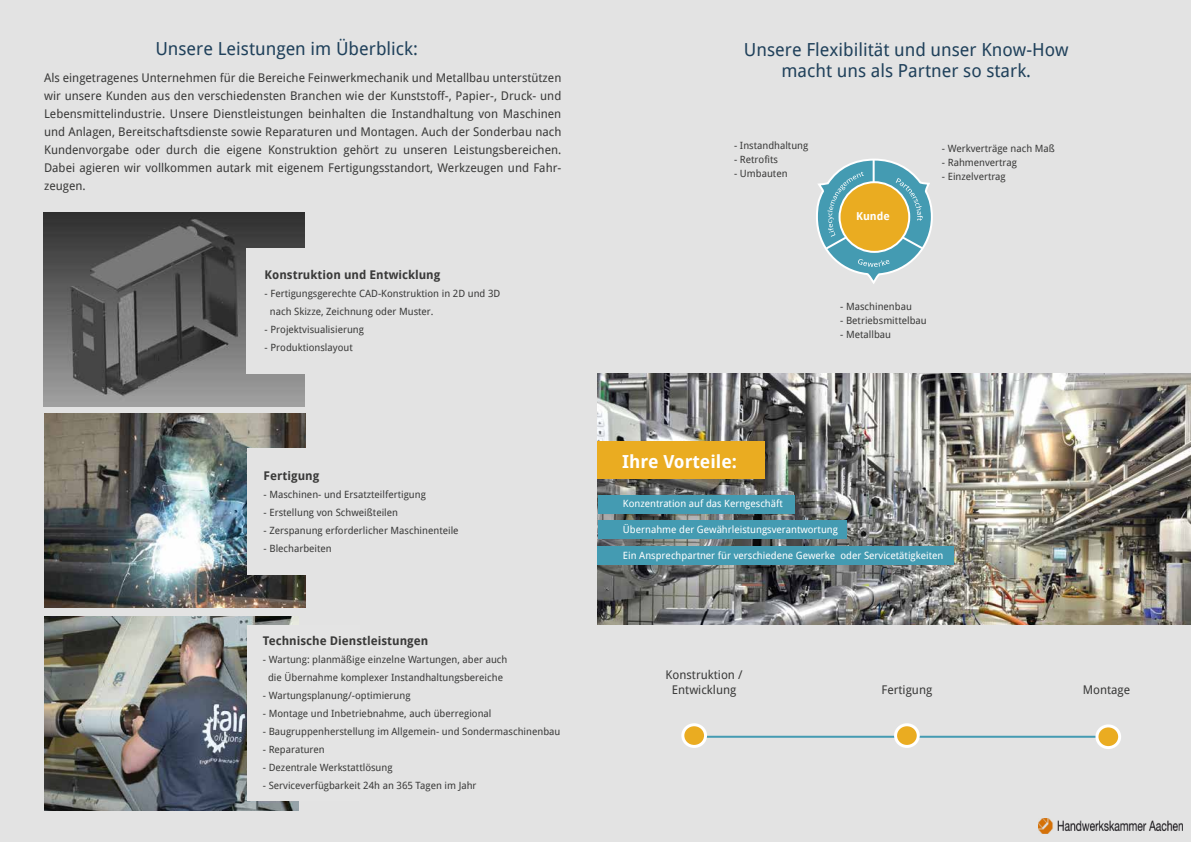
<style>
.page{position:relative;width:1191px;height:842px;background:#fff}
.page>*{position:absolute;margin:0;border:0;box-sizing:border-box;transform-origin:0 0}
.t1{font:18px/21.6px "Droid Sans";color:#20415b;text-align:center}
.t2{font:700 18px "Droid Sans";color:#fff}
.t3{font:12px/18px "Droid Sans";color:#3a3a39;text-align:justify}
.t4{font:700 12px "Droid Sans";color:#3a3a39}
.t5{font:700 10.9px "Droid Sans";color:#fff}
.t6{font:10px/18px "Droid Sans";color:#3a3a39;text-align:center}
.t7{font:10px "Droid Sans";color:#fff}
</style>
<div class="page">
<div style="left:0;top:0;width:1191px;height:841px;background:#e3e3e3"></div>
<img style="left:597px;top:374px;width:594px;height:251px">
<hr style="left:698px;top:736px;width:406px;height:2px;background:#449bb2">
<img style="left:44px;top:617px;width:254px;height:193px">
<div style="left:247px;top:625px;width:112px;height:176px;background:#e4e4e4"></div>
<img style="left:44px;top:414px;width:261px;height:193px">
<div style="left:247px;top:448px;width:112px;height:126px;background:#e3e3e3"></div>
<img style="left:43px;top:213px;width:261px;height:193px">
<div style="left:246px;top:248px;width:323px;height:126px;background:#e3e3e3"></div>
<svg style="left:816px;top:159px;width:117px;height:125px"></svg>
<div style="left:597px;top:442px;width:168px;height:37px;background:#eaac21"></div>
<div style="left:598px;top:495px;width:196px;height:18px;background:#449bb2"></div>
<div style="left:598px;top:520px;width:248px;height:19px;background:#449bb2"></div>
<div style="left:597px;top:546px;width:357px;height:18px;background:#449bb2"></div>
<img style="left:1038px;top:819px;width:144px;height:14px">
<div style="left:683px;top:725px;width:22px;height:21px;background:#eaac21;border-radius:50%"></div>
<div style="left:681px;top:723px;width:26px;height:25px;border:3px solid #fff;border-radius:50%"></div>
<div style="left:895px;top:725px;width:23px;height:21px;background:#eaac21;border-radius:50%"></div>
<div style="left:894px;top:723px;width:25px;height:25px;border:3px solid #fff;border-radius:50%"></div>
<div style="left:1097px;top:726px;width:22px;height:21px;background:#eaac21;border-radius:50%"></div>
<div style="left:1095px;top:724px;width:26px;height:25px;border:3px solid #fff;border-radius:50%"></div>
<h1 class="t1" style="left:155px;top:37px;width:264px">Unsere Leistungen im Überblick:</h1>
<p class="t3" style="left:44px;top:69px;width:519px">Als eingetragenes Unternehmen für die Bereiche Feinwerkmechanik und Metallbau unterstützen wir unsere Kunden aus den verschiedensten Branchen wie der Kunststoff-, Papier-, Druck- und Lebensmittelindustrie. Unsere Dienstleistungen beinhalten die Instandhaltung von Maschinen und Anlagen, Bereitschaftsdienste sowie Reparaturen und Montagen. Auch der Sonderbau nach Kundenvorgabe oder durch die eigene Konstruktion gehört zu unseren Leistungsbereichen.<br>Dabei agieren wir vollkommen autark mit eigenem Fertigungsstandort, Werkzeugen und Fahr&shy;zeugen.</p>
<p class="t4" style="left:265px;top:266px;width:177px">Konstruktion und Entwicklung</p>
<p class="t6" style="left:270px;top:284px;width:232px;text-align:left;text-indent:-5px">- Fertigungsgerechte CAD-Konstruktion in 2D und 3D nach Skizze, Zeichnung oder Muster.</p>
<p class="t6" style="left:265px;top:320px;width:101px">- Projektvisualisierung</p>
<p class="t6" style="left:265px;top:338px;width:90px">- Produktionslayout</p>
<p class="t4" style="left:264px;top:467px;width:57px">Fertigung</p>
<p class="t6" style="left:264px;top:485px;width:164px">- Maschinen- und Ersatzteilfertigung</p>
<p class="t6" style="left:264px;top:503px;width:136px">- Erstellung von Schweißteilen</p>
<p class="t6" style="left:264px;top:521px;width:196px">- Zerspanung erforderlicher Maschinenteile</p>
<p class="t6" style="left:264px;top:539px;width:70px">- Blecharbeiten</p>
<p class="t4" style="left:263px;top:633px;width:167px">Technische Dienstleistungen</p>
<p class="t6" style="left:263px;top:650px;width:246px">- Wartung: planmäßige einzelne Wartungen, aber auch die Übernahme komplexer Instandhaltungsbereiche</p>
<p class="t6" style="left:263px;top:686px;width:149px">- Wartungsplanung/-optimierung</p>
<p class="t6" style="left:263px;top:704px;width:230px">- Montage und Inbetriebnahme, auch überregional</p>
<p class="t6" style="left:263px;top:722px;width:299px">- Baugruppenherstellung im Allgemein- und Sondermaschinenbau</p>
<p class="t6" style="left:263px;top:740px;width:63px">- Reparaturen</p>
<p class="t6" style="left:263px;top:758px;width:131px">- Dezentrale Werkstattlösung</p>
<p class="t6" style="left:263px;top:776px;width:215px">- Serviceverfügbarkeit 24h an 365 Tagen im Jahr</p>
<h1 class="t1" style="left:744px;top:38px;width:326px">Unsere Flexibilität und unser Know-How macht uns als Partner so stark.</h1>
<p class="t6" style="left:734px;top:136px;width:76px">- Instandhaltung</p>
<p class="t6" style="left:734px;top:150px;width:45px">- Retrofits</p>
<p class="t6" style="left:734px;top:164px;width:55px">- Umbauten</p>
<p class="t5" style="left:856px;top:209px;width:35px">Kunde</p>
<p class="t6" style="left:942px;top:139px;width:114px">- Werkverträge nach Maß</p>
<p class="t6" style="left:942px;top:153px;width:77px">- Rahmenvertrag</p>
<p class="t6" style="left:942px;top:167px;width:65px">- Einzelvertrag</p>
<p class="t6" style="left:840px;top:297px;width:73px">- Maschinenbau</p>
<p class="t6" style="left:840px;top:311px;width:88px">- Betriebsmittelbau</p>
<p class="t6" style="left:840px;top:325px;width:52px">- Metallbau</p>
<h1 class="t2" style="left:622px;top:448px;width:116px">Ihre Vorteile:</h1>
<p class="t7" style="left:623px;top:497px;width:161px">Konzentration auf das Kerngeschäft</p>
<p class="t7" style="left:623px;top:523px;width:216px">Übernahme der Gewährleistungsverantwortung</p>
<p class="t7" style="left:623px;top:549px;width:322px">Ein Ansprechpartner für verschiedene Gewerke oder Servicetätigkeiten</p>
<p class="t3" style="left:665px;top:667px;width:78px;line-height:14.4px;text-align:center">Konstruktion /<br>Entwicklung</p>
<p class="t3" style="left:881px;top:680px;width:52px">Fertigung</p>
<p class="t3" style="left:1082px;top:680px;width:49px">Montage</p>
</div>
